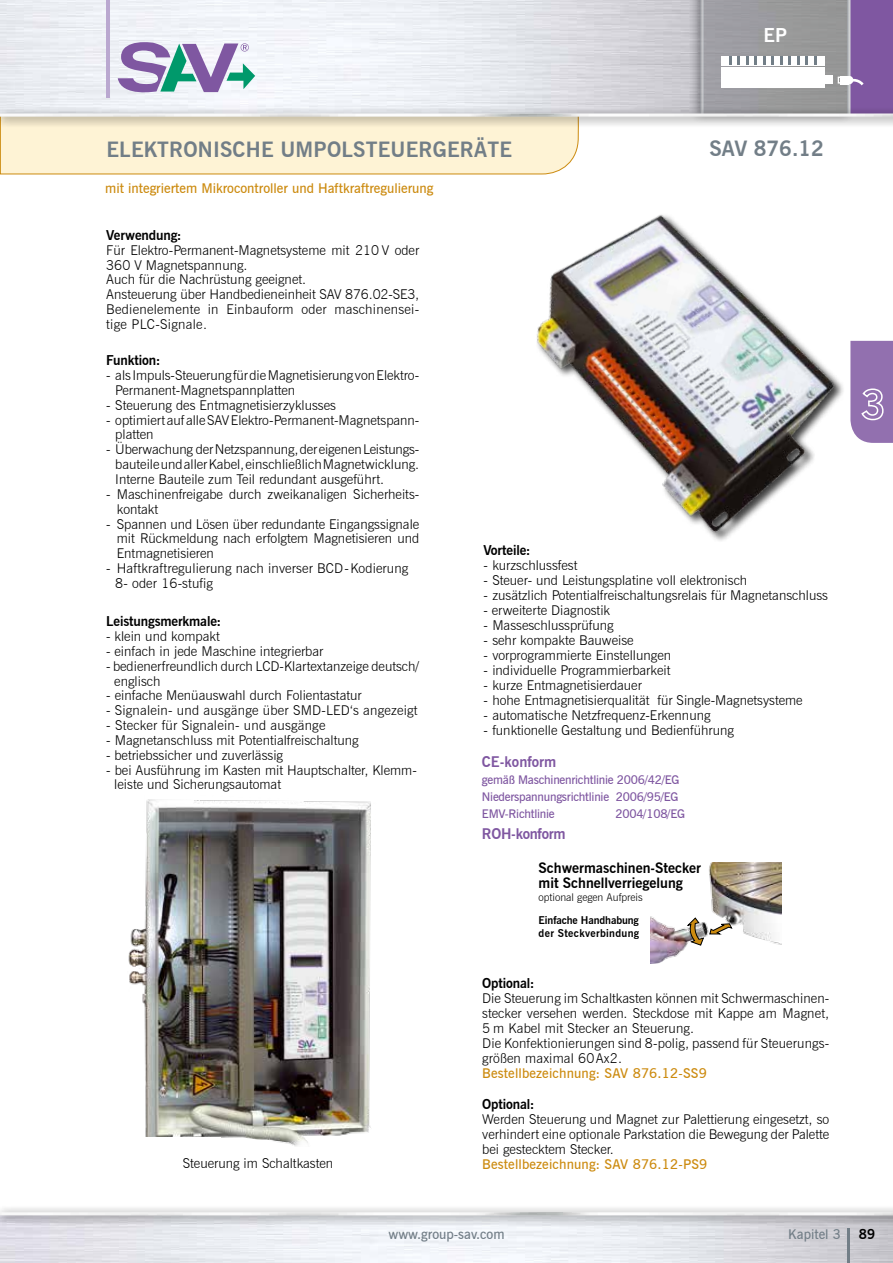
<style>
.page{position:relative;width:893px;height:1263px;background:#fff}
.page>*{position:absolute;margin:0;border:0;box-sizing:border-box;transform-origin:0 0}
.t1{font:700 21px "News Gothic BT";letter-spacing:.01em;color:#727e87}
.t2{font:700 19.05px "News Gothic BT";color:#fff}
.t3{font:700 14.7px "News Gothic BT";letter-spacing:-.02em;color:#7f57a1}
.t4{font:700 14.7px "News Gothic BT";color:#7f57a1}
.t5{font:700 14.25px/15.5px "News Gothic BT";color:#000}
.t6{font:300 13.5px/14.9px "News Gothic BT";color:#000}
.t7{font:600 13.5px "News Gothic BT";letter-spacing:.005em;color:#cc8b10}
.t8{font:700 13.5px "News Gothic BT";letter-spacing:-.01em;color:#000}
.t9{font:600 13.5px "News Gothic BT";color:#727e87}
.t10{font:600 12px/17.1px "News Gothic BT";letter-spacing:-.02em;color:#7f57a1;text-align:justify}
.t11{font:700 10.65px/12.8px "News Gothic BT";letter-spacing:.01em;color:#000}
.t12{font:300 10.65px "News Gothic BT";color:#000}
</style>
<div class="page">
<div style="left:688px;top:0;width:167px;height:124px;background:#000;opacity:.75"></div>
<div style="left:702px;top:0;width:148px;height:115px;background:#9a9a9b"></div>
<svg style="left:118px;top:42px;width:137px;height:55px"></svg>
<hr style="left:106px;top:0;width:3px;height:98px;background:#baa8d0">
<div style="left:850px;top:0;width:43px;height:115px;background:#7f57a1"></div>
<svg style="left:847px;top:0;width:3px;height:106px"></svg>
<div style="left:0;top:1205px;width:893px;height:22px;background:#000;opacity:.6"></div>
<img style="left:0;top:1212px;width:893px;height:3px">
<hr style="left:848px;top:1228px;width:2px;height:35px;background:#727e87">
<svg style="left:700px;top:0;width:3px;height:106px"></svg>
<div style="left:0;top:128px;width:579px;height:47px;background:#fef3d5"></div>
<div style="left:0;top:106px;width:893px;height:22px;background:#000;opacity:.6"></div>
<svg style="left:872px;top:341px;width:21px;height:102px;background:#9877b3"></svg>
<div style="left:841px;top:76px;width:8px;height:8px;background:#fff"></div>
<svg style="left:838px;top:77px;width:26px;height:11px"></svg>
<div style="left:845px;top:76px;width:8px;height:8px;background:#fff;border-radius:50%"></div>
<div style="left:721px;top:67px;width:103px;height:20px;background:#fff"></div>
<div style="left:721px;top:56px;width:103px;height:10px;background:#fff"></div>
<svg style="left:729px;top:56px;width:2px;height:9px"></svg>
<svg style="left:737px;top:56px;width:3px;height:9px"></svg>
<svg style="left:746px;top:56px;width:2px;height:9px"></svg>
<svg style="left:754px;top:56px;width:3px;height:9px"></svg>
<svg style="left:763px;top:56px;width:2px;height:9px"></svg>
<svg style="left:771px;top:56px;width:3px;height:9px"></svg>
<svg style="left:780px;top:56px;width:2px;height:9px"></svg>
<svg style="left:788px;top:56px;width:3px;height:9px"></svg>
<svg style="left:797px;top:56px;width:2px;height:9px"></svg>
<svg style="left:805px;top:56px;width:3px;height:9px"></svg>
<svg style="left:814px;top:56px;width:2px;height:9px"></svg>
<div style="left:825px;top:76px;width:8px;height:8px;background:#fff"></div>
<img style="left:537px;top:214px;width:335px;height:327px">
<img style="left:128px;top:799px;width:243px;height:347px">
<div style="left:91px;top:1138px;width:130px;height:51px;background:#fff"></div>
<img style="left:650px;top:863px;width:132px;height:100px">
<svg style="left:687px;top:917px;width:46px;height:28px"></svg>
<h2 class="t2" style="left:764px;top:24px;width:25px">EP</h2>
<h1 class="t1" style="left:106px;top:137px;width:407px">ELEKTRONISCHE UMPOLSTEUERGERÄTE</h1>
<h1 class="t1" style="left:710px;top:136px;width:116px">SAV 876.12</h1>
<p class="t7" style="left:105px;top:180px;width:330px">mit integriertem Mikrocontroller und Haftkraftregulierung</p>
<p class="t8" style="left:106px;top:227px;width:77px">Verwendung:</p>
<p class="t6" style="left:106px;top:242px;width:314px">Für Elektro-Permanent-Magnetsysteme mit 210 V oder 360 V Magnetspannung.<br>Auch für die Nachrüstung geeignet.<br>Ansteuerung über Handbedieneinheit SAV 876.02-SE3, Bedienelemente in Einbauform oder maschinensei&shy;tige PLC-Signale.</p>
<p class="t8" style="left:106px;top:352px;width:56px">Funktion:</p>
<p class="t6" style="left:115px;top:368px;width:305px;text-indent:-9px">- als Impuls-Steuerung für die Magnetisierung von Elektro-<br>Permanent-Magnetspannplatten</p>
<p class="t6" style="left:106px;top:397px;width:231px">- Steuerung des Entmagnetisierzyklusses</p>
<p class="t6" style="left:115px;top:412px;width:306px;text-indent:-9px">- optimiert auf alle SAV Elektro-Permanent-Magnetspann&shy;platten</p>
<p class="t6" style="left:115px;top:442px;width:305px;text-align:justify;text-indent:-9px">- Überwachung der Netzspannung, der eigenen Leistungs&shy;bauteile und aller Kabel, einschließlich Magnetwicklung.<br>Interne Bauteile zum Teil redundant ausgeführt.</p>
<p class="t6" style="left:117px;top:486px;width:304px;text-indent:-11px">- Maschinenfreigabe durch zweikanaligen Sicherheits&shy;kontakt</p>
<p class="t6" style="left:117px;top:516px;width:304px;text-align:justify;text-indent:-11px">- Spannen und Lösen über redundante Eingangssignale mit Rückmeldung nach erfolgtem Magnetisieren und Entmagnetisieren</p>
<p class="t6" style="left:115px;top:561px;width:295px;text-indent:-9px">- Haftkraftregulierung nach inverser BCD-Kodierung<br>8- oder 16-stufig</p>
<p class="t8" style="left:106px;top:613px;width:117px">Leistungsmerkmale:</p>
<p class="t6" style="left:106px;top:629px;width:115px">- klein und kompakt</p>
<p class="t6" style="left:106px;top:643px;width:219px">- einfach in jede Maschine integrierbar</p>
<p class="t6" style="left:114px;top:658px;width:306px;text-indent:-8px">- bedienerfreundlich durch LCD-Klartextanzeige deutsch/ englisch</p>
<p class="t6" style="left:106px;top:688px;width:257px">- einfache Menüauswahl durch Folientastatur</p>
<p class="t6" style="left:106px;top:703px;width:313px">- Signalein- und ausgänge über SMD-LED‘s angezeigt</p>
<p class="t6" style="left:106px;top:718px;width:221px">- Stecker für Signalein- und ausgänge</p>
<p class="t6" style="left:106px;top:733px;width:254px">- Magnetanschluss mit Potentialfreischaltung</p>
<p class="t6" style="left:106px;top:747px;width:178px">- betriebssicher und zuverlässig</p>
<p class="t6" style="left:114px;top:762px;width:304px;text-indent:-8px">- bei Ausführung im Kasten mit Hauptschalter, Klemm&shy;leiste und Sicherungsautomat</p>
<p class="t8" style="left:483px;top:542px;width:49px">Vorteile:</p>
<p class="t6" style="left:483px;top:557px;width:96px">- kurzschlussfest</p>
<p class="t6" style="left:483px;top:572px;width:265px">- Steuer- und Leistungsplatine voll elektronisch</p>
<p class="t6" style="left:483px;top:587px;width:346px">- zusätzlich Potentialfreischaltungsrelais für Magnetanschluss</p>
<p class="t6" style="left:483px;top:602px;width:128px">- erweiterte Diagnostik</p>
<p class="t6" style="left:483px;top:617px;width:132px">- Masseschlussprüfung</p>
<p class="t6" style="left:483px;top:632px;width:152px">- sehr kompakte Bauweise</p>
<p class="t6" style="left:483px;top:647px;width:189px">- vorprogrammierte Einstellungen</p>
<p class="t6" style="left:483px;top:662px;width:189px">- individuelle Programmierbarkeit</p>
<p class="t6" style="left:483px;top:677px;width:160px">- kurze Entmagnetisierdauer</p>
<p class="t6" style="left:483px;top:692px;width:321px">- hohe Entmagnetisierqualität für Single-Magnetsysteme</p>
<p class="t6" style="left:483px;top:707px;width:229px">- automatische Netzfrequenz-Erkennung</p>
<p class="t6" style="left:483px;top:722px;width:252px">- funktionelle Gestaltung und Bedienführung</p>
<p class="t4" style="left:482px;top:753px;width:76px">CE-konform</p>
<p class="t10" style="left:482px;top:771px;width:199px">gemäß Maschinenrichtlinie 2006/42/EG Niederspannungsrichtlinie 2006/95/EG EMV-Richtlinie</p>
<p class="t10" style="left:615px;top:805px;width:71px">2004/108/EG</p>
<p class="t6" style="left:183px;top:1156px;width:152px">Steuerung im Schaltkasten</p>
<p class="t3" style="left:482px;top:825px;width:85px">ROH-konform</p>
<p class="t5" style="left:539px;top:860px;width:164px">Schwermaschinen-Stecker mit Schnellverriegelung</p>
<p class="t12" style="left:539px;top:891px;width:106px">optional gegen Aufpreis</p>
<p class="t11" style="left:539px;top:914px;width:102px">Einfache Handhabung der Steckverbindung</p>
<p class="t8" style="left:482px;top:975px;width:54px">Optional:</p>
<p class="t6" style="left:482px;top:991px;width:348px">Die Steuerung im Schaltkasten können mit Schwermaschinen&shy;stecker versehen werden. Steckdose mit Kappe am Magnet, 5 m Kabel mit Stecker an Steuerung.<br>Die Konfektionierungen sind 8-polig, passend für Steuerungs&shy;größen maximal 60Ax2.</p>
<p class="t7" style="left:482px;top:1065px;width:226px">Bestellbezeichnung: SAV 876.12-SS9</p>
<p class="t8" style="left:482px;top:1096px;width:54px">Optional:</p>
<p class="t6" style="left:482px;top:1112px;width:348px;text-align:justify">Werden Steuerung und Magnet zur Palettierung eingesetzt, so verhindert eine optionale Parkstation die Bewegung der Palette bei gestecktem Stecker.</p>
<p class="t7" style="left:482px;top:1156px;width:227px">Bestellbezeichnung: SAV 876.12-PS9</p>
<p class="t9" style="left:388px;top:1226px;width:118px">www.group-sav.com</p>
<p class="t9" style="left:788px;top:1226px;width:54px">Kapitel 3</p>
<p class="t8" style="left:859px;top:1226px;width:18px">89</p>
</div>
